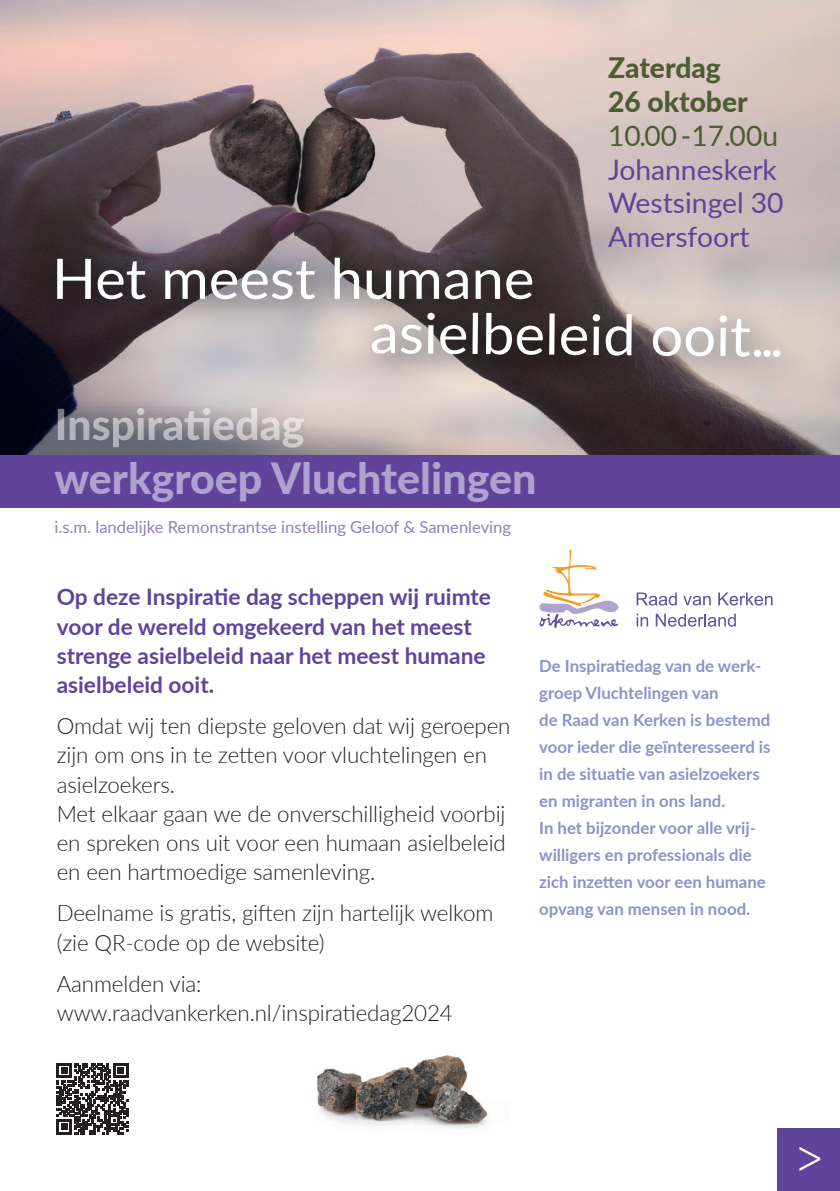
<style>
.page{position:relative;width:840px;height:1191px;background:#fff}
.page>*{position:absolute;margin:0;border:0;box-sizing:border-box;transform-origin:0 0}
.t1{font:55.8px/56px "Lato";letter-spacing:-.01em;color:#fff;scale:1.04 1}
.t2{font:47.6px "Minion Pro";color:#fff}
.t3{font:800 43px "Lato";color:#b0a2ce}
.t4{font:28.2px/33.8px "Lato";color:#60439b}
.t5{font:800 28.2px/33.8px "Lato";color:#4b5d31}
.t6{font:28.2px "Lato";color:#4b5d31}
.t7{font:300 22.6px/29.2px "Lato";letter-spacing:-.005em;color:#231f20}
.t8{font:700 22.6px/29.2px "Lato";color:#60439b}
.t9{font:700 16.8px/27px "Lato";color:#8d92c8}
.t10{font:16.6px "Lato";color:#917fbb}
</style>
<div class="page">
<img style="left:316px;top:1055px;width:172px;height:74px">
<img style="left:0;top:0;width:839px;height:455px">
<div style="left:0;top:455px;width:839px;height:53px;background:#60439b"></div>
<img style="left:33px;top:237px;width:779px;height:155px">
<img style="left:58px;top:408px;width:246px;height:40px">
<svg style="left:636px;top:592px;width:40px;height:13px"></svg>
<svg style="left:683px;top:596px;width:27px;height:9px"></svg>
<svg style="left:718px;top:592px;width:54px;height:13px"></svg>
<svg style="left:636px;top:613px;width:11px;height:13px"></svg>
<svg style="left:655px;top:613px;width:80px;height:13px"></svg>
<svg style="left:539px;top:550px;width:80px;height:78px"></svg>
<div style="left:776px;top:1128px;width:63px;height:63px;background:#60439b"></div>
<svg style="left:57px;top:1063px;width:71px;height:71px"></svg>
<p class="t5" style="left:607px;top:50px;width:141px">Zaterdag<br>26 oktober</p>
<p class="t6" style="left:607px;top:115px;width:171px">10.00-17.00u</p>
<p class="t4" style="left:607px;top:151px;width:177px">Johanneskerk<br>Westsingel 30<br>Amersfoort</p>
<h1 class="t1" style="left:369px;top:248px;width:399px;text-indent:-318px">Het meest humane asielbeleid ooit...</h1>
<h3 class="t3" style="left:54px;top:447px;width:483px">werkgroep Vluchtelingen</h3>
<p class="t10" style="left:55px;top:515px;width:458px">i.s.m. landelijke Remonstrantse instelling Geloof &amp; Samenleving</p>
<p class="t8" style="left:57px;top:581px;width:435px">Op deze Inspiratie dag scheppen wij ruimte voor de wereld omgekeerd van het meest strenge asielbeleid naar het meest humane asielbeleid ooit.</p>
<p class="t7" style="left:57px;top:710px;width:455px">Omdat wij ten diepste geloven dat wij geroepen zijn om ons in te zetten voor vluchtelingen en asielzoekers.<br>Met elkaar gaan we de onverschilligheid voorbij en spreken ons uit voor een humaan asielbeleid en een hartmoedige samenleving.</p>
<p class="t7" style="left:57px;top:898px;width:438px">Deelname is gratis, giften zijn hartelijk welkom (zie QR-code op de website)</p>
<p class="t7" style="left:57px;top:968px;width:397px">Aanmelden via: www.raadvankerken.nl/inspiratiedag2024</p>
<p class="t9" style="left:539px;top:651px;width:233px">De Inspiratiedag van de werk&shy;groep Vluchtelingen van<br>de Raad van Kerken is bestemd voor ieder die geïnteresseerd is in de situatie van asielzoekers en migranten in ons land.<br>In het bijzonder voor alle vrij&shy;willigers en professionals die zich inzetten voor een humane opvang van mensen in nood.</p>
<h2 class="t2" style="left:796px;top:1123px;width:28px">&gt;</h2>
</div>
